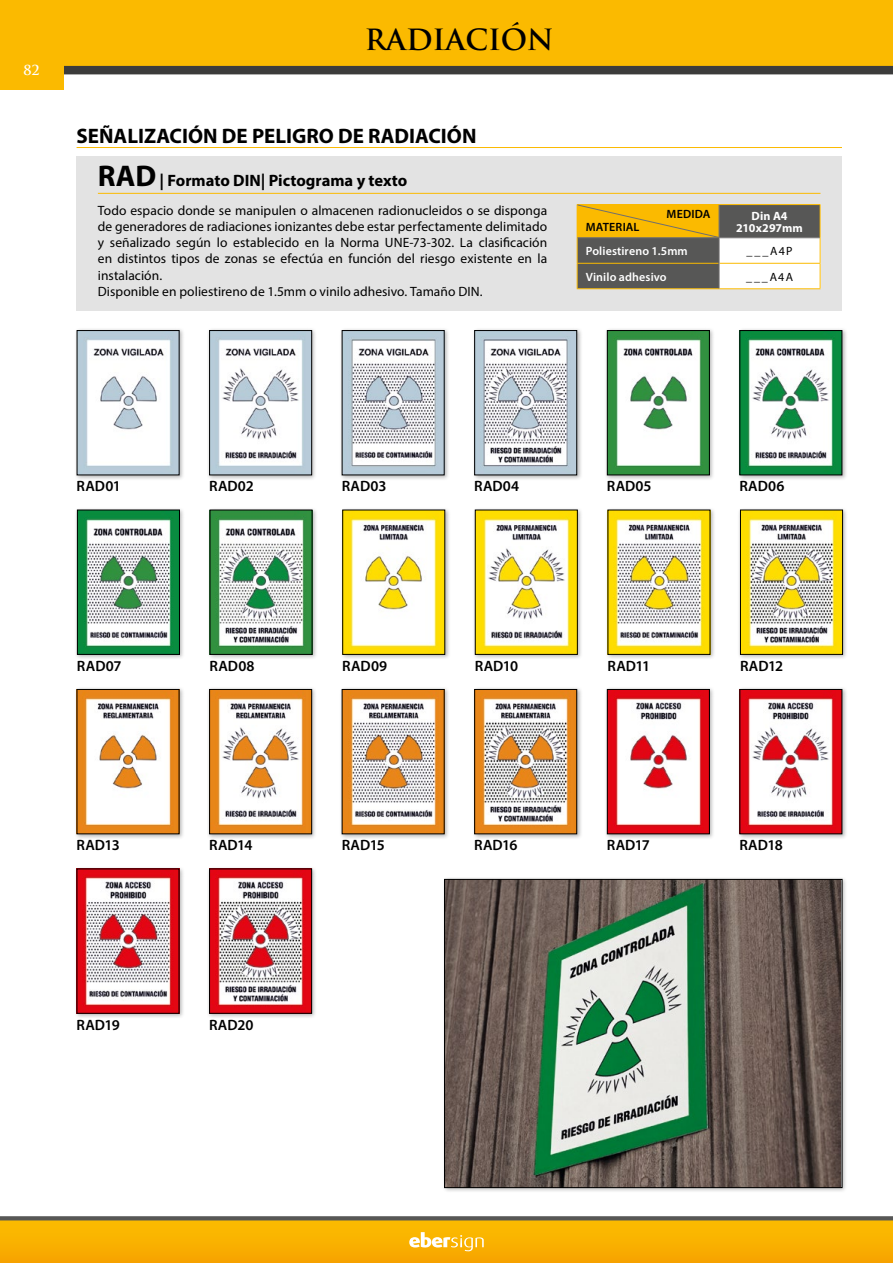
<style>
.page{position:relative;width:893px;height:1263px;background:#fff}
.page>*{position:absolute;margin:0;border:0;box-sizing:border-box;transform-origin:0 0}
.t1{font:700 28.5px "Trajan Pro";color:#000}
.t2{font:700 21px "Myriad Pro";color:#000}
.t3{font:700 16.5px "Myriad Pro";color:#000}
.t4{font:600 15px "Myriad Pro";letter-spacing:-.005em;color:#000}
.t5{font:13.5px/16.2px "Myriad Pro";letter-spacing:.005em;color:#000}
.t6{font:700 13.5px "Trajan Pro";color:#fff}
.t7{font:600 12px "Myriad Pro";letter-spacing:.01em;color:#fff}
.t8{font:600 12px "Myriad Pro";letter-spacing:.015em;color:#000}
.t9{font:700 12px/12px "Myriad Pro";letter-spacing:.005em;color:#fff;text-align:center}
.t10{font:12px "Myriad Pro";letter-spacing:.105em;color:#000}
.s1{font-size:30px}
</style>
<div class="page">
<div style="left:0;top:0;width:893px;height:68px;background:#fbba00"></div>
<div style="left:0;top:1220px;width:893px;height:43px;background:linear-gradient(to right,#f9b100,#f9b100)"></div>
<div style="left:63px;top:66px;width:830px;height:8px;background:#3c3c3b"></div>
<svg style="left:0;top:1216px;width:893px;height:4px;background:#60605f"></svg>
<svg style="left:409px;top:1232px;width:75px;height:19px"></svg>
<div style="left:0;top:55px;width:63px;height:34px;background:#fbba00"></div>
<div style="left:77px;top:156px;width:765px;height:155px;background:#e3e3e3"></div>
<hr style="left:77px;top:147px;width:765px;height:1px;background:#fbba00">
<hr style="left:98px;top:193px;width:722px;height:1px;background:#fbba00">
<hr style="left:719px;top:204px;width:101px;height:1px;background:#fbba00">
<hr style="left:577px;top:204px;width:142px;height:1px;background:#fbba00">
<svg style="left:577px;top:205px;width:244px;height:84px;background:#a7986a"></svg>
<div style="left:74px;top:328px;width:111px;height:153px;background:#000;opacity:.3"></div>
<img style="left:79px;top:332px;width:98px;height:141px">
<div style="left:207px;top:328px;width:110px;height:153px;background:#000;opacity:.3"></div>
<img style="left:211px;top:332px;width:99px;height:141px">
<div style="left:209px;top:330px;width:103px;height:145px;border:1px solid #000"></div>
<div style="left:207px;top:507px;width:111px;height:153px;background:#000;opacity:.3"></div>
<img style="left:212px;top:512px;width:98px;height:141px">
<div style="left:207px;top:687px;width:110px;height:153px;background:#000;opacity:.3"></div>
<img style="left:211px;top:691px;width:99px;height:141px">
<div style="left:209px;top:689px;width:103px;height:145px;border:1px solid #000"></div>
<div style="left:207px;top:866px;width:110px;height:153px;background:#000;opacity:.3"></div>
<img style="left:211px;top:871px;width:99px;height:140px">
<div style="left:209px;top:869px;width:103px;height:144px;border:1px solid #000"></div>
<div style="left:339px;top:328px;width:111px;height:153px;background:#000;opacity:.3"></div>
<img style="left:344px;top:332px;width:98px;height:141px">
<div style="left:340px;top:507px;width:110px;height:153px;background:#000;opacity:.3"></div>
<img style="left:344px;top:512px;width:99px;height:141px">
<div style="left:342px;top:510px;width:103px;height:145px;border:1px solid #000"></div>
<div style="left:339px;top:687px;width:111px;height:153px;background:#000;opacity:.3"></div>
<img style="left:344px;top:691px;width:98px;height:141px">
<div style="left:472px;top:328px;width:110px;height:153px;background:#000;opacity:.3"></div>
<img style="left:476px;top:332px;width:99px;height:141px">
<div style="left:474px;top:330px;width:103px;height:145px;border:1px solid #000"></div>
<div style="left:473px;top:507px;width:110px;height:153px;background:#000;opacity:.3"></div>
<img style="left:477px;top:512px;width:99px;height:141px">
<div style="left:475px;top:510px;width:103px;height:145px;border:1px solid #000"></div>
<div style="left:472px;top:687px;width:110px;height:153px;background:#000;opacity:.3"></div>
<img style="left:476px;top:691px;width:99px;height:141px">
<div style="left:474px;top:689px;width:103px;height:145px;border:1px solid #000"></div>
<div style="left:605px;top:328px;width:110px;height:153px;background:#000;opacity:.3"></div>
<img style="left:609px;top:332px;width:99px;height:141px">
<div style="left:607px;top:330px;width:103px;height:145px;border:1px solid #000"></div>
<div style="left:605px;top:507px;width:111px;height:153px;background:#000;opacity:.3"></div>
<img style="left:610px;top:512px;width:98px;height:141px">
<div style="left:605px;top:687px;width:110px;height:153px;background:#000;opacity:.3"></div>
<img style="left:609px;top:691px;width:99px;height:141px">
<div style="left:607px;top:689px;width:103px;height:145px;border:1px solid #000"></div>
<div style="left:737px;top:328px;width:110px;height:153px;background:#000;opacity:.3"></div>
<img style="left:742px;top:332px;width:98px;height:141px">
<div style="left:738px;top:507px;width:110px;height:153px;background:#000;opacity:.3"></div>
<img style="left:742px;top:512px;width:99px;height:141px">
<div style="left:740px;top:510px;width:103px;height:145px;border:1px solid #000"></div>
<div style="left:737px;top:687px;width:110px;height:153px;background:#000;opacity:.3"></div>
<img style="left:742px;top:691px;width:98px;height:141px">
<div style="left:75px;top:507px;width:110px;height:153px;background:#000;opacity:.3"></div>
<img style="left:79px;top:512px;width:99px;height:141px">
<div style="left:77px;top:510px;width:103px;height:145px;border:1px solid #000"></div>
<div style="left:74px;top:687px;width:111px;height:153px;background:#000;opacity:.3"></div>
<img style="left:79px;top:691px;width:98px;height:141px">
<div style="left:74px;top:866px;width:111px;height:153px;background:#000;opacity:.3"></div>
<img style="left:79px;top:871px;width:98px;height:140px">
<div style="left:442px;top:877px;width:406px;height:316px;background:#000;opacity:.3"></div>
<img style="left:446px;top:881px;width:394px;height:305px">
<div style="left:444px;top:879px;width:398px;height:309px;border:1px solid #000"></div>
<p class="t6" style="left:24px;top:62px;width:18px">82</p>
<h1 class="t1" style="left:365px;top:22px;width:191px">RADIACIÓN</h1>
<h2 class="t2" style="left:77px;top:123px;width:401px">SEÑALIZACIÓN DE PELIGRO DE RADIACIÓN</h2>
<p class="t3" style="left:98px;top:169px;width:311px"><span class="s1">RAD</span> | Formato DIN| Pictograma y texto</p>
<p class="t5" style="left:98px;top:202px;width:451px">Todo espacio donde se manipulen o almacenen radionucleidos o se disponga de generadores de radiaciones ionizantes debe estar perfectamente delimitado y señalizado según lo establecido en la Norma UNE-73-302. La clasificación en distintos tipos de zonas se efectúa en función del riesgo existente en la instalación.<br>Disponible en poliestireno de 1.5mm o vinilo adhesivo. Tamaño DIN.</p>
<p class="t8" style="left:667px;top:206px;width:45px">MEDIDA</p>
<p class="t8" style="left:586px;top:220px;width:55px">MATERIAL</p>
<p class="t9" style="left:736px;top:209px;width:68px">Din A4<br>210x297mm</p>
<p class="t7" style="left:586px;top:243px;width:104px">Poliestireno 1.5mm</p>
<p class="t10" style="left:747px;top:244px;width:47px">___A4P</p>
<p class="t7" style="left:586px;top:269px;width:82px">Vinilo adhesivo</p>
<p class="t10" style="left:746px;top:269px;width:48px">___A4A</p>
<p class="t4" style="left:77px;top:477px;width:46px">RAD01</p>
<p class="t4" style="left:209px;top:477px;width:46px">RAD02</p>
<p class="t4" style="left:342px;top:477px;width:46px">RAD03</p>
<p class="t4" style="left:474px;top:477px;width:47px">RAD04</p>
<p class="t4" style="left:607px;top:477px;width:46px">RAD05</p>
<p class="t4" style="left:739px;top:477px;width:47px">RAD06</p>
<p class="t4" style="left:77px;top:656px;width:46px">RAD07</p>
<p class="t4" style="left:210px;top:656px;width:46px">RAD08</p>
<p class="t4" style="left:342px;top:656px;width:46px">RAD09</p>
<p class="t4" style="left:475px;top:656px;width:45px">RAD10</p>
<p class="t4" style="left:607px;top:656px;width:44px">RAD11</p>
<p class="t4" style="left:740px;top:656px;width:45px">RAD12</p>
<p class="t4" style="left:77px;top:835px;width:45px">RAD13</p>
<p class="t4" style="left:209px;top:835px;width:45px">RAD14</p>
<p class="t4" style="left:342px;top:835px;width:45px">RAD15</p>
<p class="t4" style="left:474px;top:835px;width:45px">RAD16</p>
<p class="t4" style="left:607px;top:835px;width:45px">RAD17</p>
<p class="t4" style="left:739px;top:835px;width:45px">RAD18</p>
<p class="t4" style="left:77px;top:1015px;width:45px">RAD19</p>
<p class="t4" style="left:209px;top:1015px;width:46px">RAD20</p>
</div>
